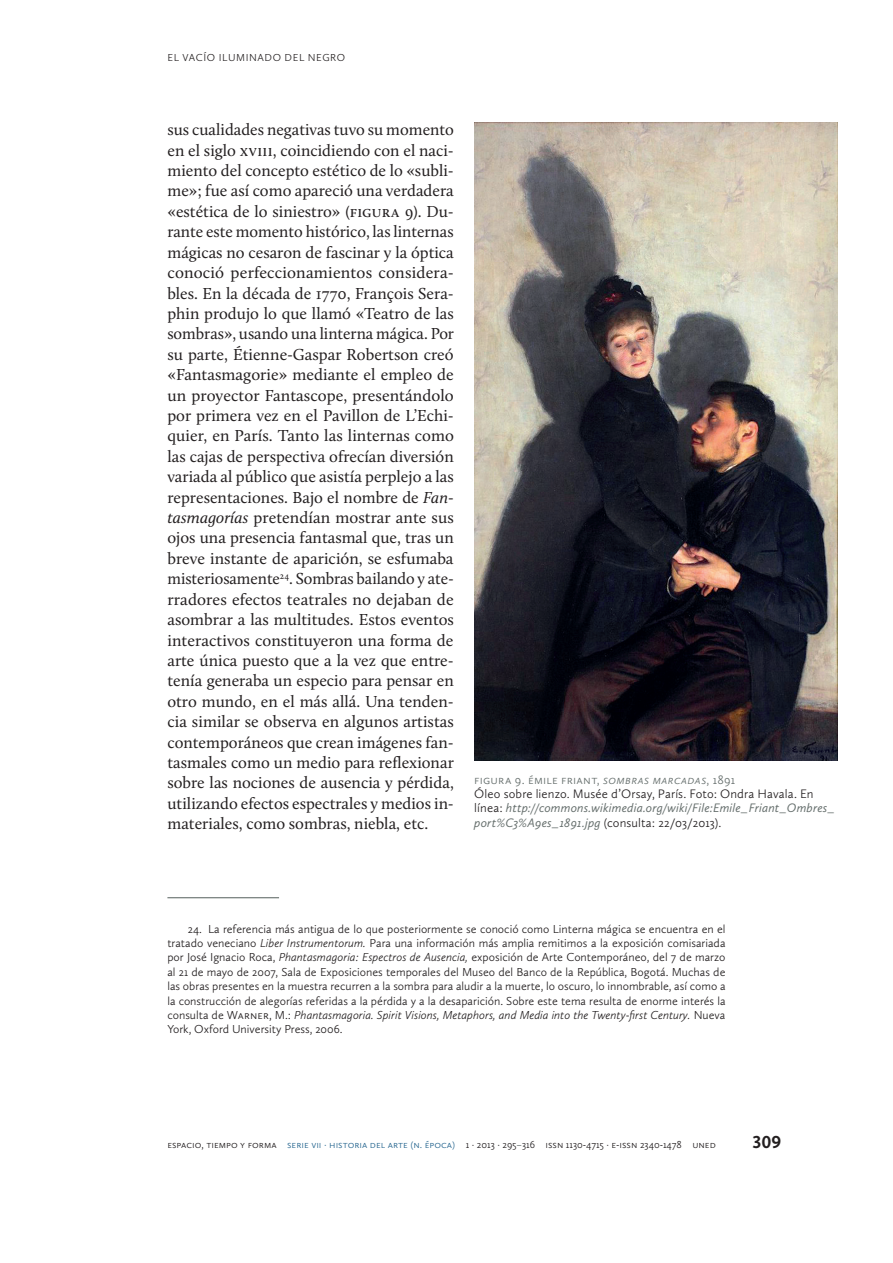
<style>
.page{position:relative;width:893px;height:1263px;background:#fff}
.page>*{position:absolute;margin:0;border:0;box-sizing:border-box;transform-origin:0 0}
.t1{font:700 18px "Calluna Sans";color:#231f20}
.t2{font:16.5px/20.4px "Calluna";color:#231f20;text-align:justify}
.t3{font:300 12.75px/14.2px "Calluna Sans";letter-spacing:.01em;color:#231f20}
.t4{font:300 12.75px "Calluna Sans";color:#67706e}
.t5{font:300 12px/14.4px "Calluna Sans";color:#231f20;text-align:justify}
.t6{font:300 10.5px "Calluna Sans";color:#231f20}
.t7{font:300 10.5px "Calluna Sans";color:#286790}
.t8{font:300 10.5px "Calluna Sans";letter-spacing:.055em;color:#231f20}
.s1{font-style:italic}
.s2{color:#67706e}
.s3{font-style:italic;color:#67706e}
.s4{font-weight:400;font-style:italic;color:#67706e}
.s5{color:#286790}
.s6{font-weight:400;color:#67706e}
</style>
<div class="page">
<hr style="left:167px;top:897px;width:112px;height:1px;background:#67706e">
<img style="left:474px;top:122px;width:363px;height:638px">
<p class="t8" style="left:167px;top:52px;width:179px">EL VACÍO ILUMINADO DEL NEGRO</p>
<p class="t2" style="left:167px;top:119px;width:288px">sus cualidades negativas tuvo su momento en el siglo XVIII , coincidiendo con el naci&shy;miento del concepto estético de lo «subli&shy;me»; fue así como apareció una verdadera «estética de lo siniestro» (Figura 9). Du&shy;rante este momento histórico, las linternas mágicas no cesaron de fascinar y la óptica conoció perfeccionamientos considera&shy;bles. En la década de 1770, François Sera&shy;phin produjo lo que llamó «Teatro de las sombras», usando una linterna mágica. Por su parte, Étienne-Gaspar Robertson creó «Fantasmagorie» mediante el empleo de un proyector Fantascope, presentándolo por primera vez en el Pavillon de L’Echi&shy;quier, en París. Tanto las linternas como las cajas de perspectiva ofrecían diversión variada al público que asistía perplejo a las representaciones. Bajo el nombre de <span class="s1">Fan&shy;tasmagorías</span> pretendían mostrar ante sus ojos una presencia fantasmal que, tras un breve instante de aparición, se esfumaba misteriosamente<sup>24</sup>. Sombras bailando y ate&shy;rradores efectos teatrales no dejaban de asombrar a las multitudes. Estos eventos interactivos constituyeron una forma de arte única puesto que a la vez que entre&shy;tenía generaba un especio para pensar en otro mundo, en el más allá. Una tenden&shy;cia similar se observa en algunos artistas contemporáneos que crean imágenes fan&shy;tasmales como un medio para reflexionar sobre las nociones de ausencia y pérdida, utilizando efectos espectrales y medios in&shy;materiales, como sombras, niebla, etc.</p>
<p class="t3" style="left:474px;top:772px;width:362px;text-indent:41px"><span class="s2">9. Émi le Friant,</span> <span class="s3">Sombras marcadas</span><span class="s2">, 1891<br></span>Óleo sobre lienzo. Musée d’Orsay, París. Foto: Ondra Havala. En línea: <span class="s4">http://commons.wikimedia.org/wiki/File:Emile_Friant_Ombres_ port%C3%A9es_1891.jpg</span> (consulta: 22/03/2013).</p>
<p class="t4" style="left:474px;top:772px;width:24px">Figura</p>
<p class="t5" style="left:167px;top:921px;width:560px;text-indent:20px">24. La referencia más antigua de lo que posteriormente se conoció como Linterna mágica se encuentra en el tratado veneciano <span class="s1">Liber Instrumentorum.</span> Para una información más amplia remitimos a la exposición comisariada por José Ignacio Roca, <span class="s1">Phantasmagoria: Espectros de Ausencia,</span> exposición de Arte Contemporáneo, del 7 de marzo al 21 de mayo de 2007, Sala de Exposiciones temporales del Museo del Banco de la República, Bogotá. Muchas de las obras presentes en la muestra recurren a la sombra para aludir a la muerte, lo oscuro, lo innombrable, así como a la construcción de alegorías referidas a la pérdida y a la desaparición. Sobre este tema resulta de enorme interés la consulta de War ner, M.: <span class="s1">Phantasmagoria. Spirit Visions, Metaphors, and Media into the Twenty-first Century.</span> Nueva York, Oxford University Press, 2006.</p>
<p class="t6" style="left:167px;top:1138px;width:130px">ESPACIO, TIEMPO Y FORMA <span class="s5">Serie</span></p>
<p class="t7" style="left:311px;top:1138px;width:30px">VII · historia</p>
<p class="t7" style="left:370px;top:1138px;width:24px">del arte</p>
<p class="t7" style="left:410px;top:1138px;width:26px">(n. época</p>
<p class="t6" style="left:452px;top:1138px;width:264px"><span class="s5">)</span> 1 · 2013 · 295<span class="s6">–</span>316 ISSN 1130-4715 · e-iss n 2340-1478 UN ED</p>
<p class="t1" style="left:752px;top:1131px;width:30px">309</p>
</div>
